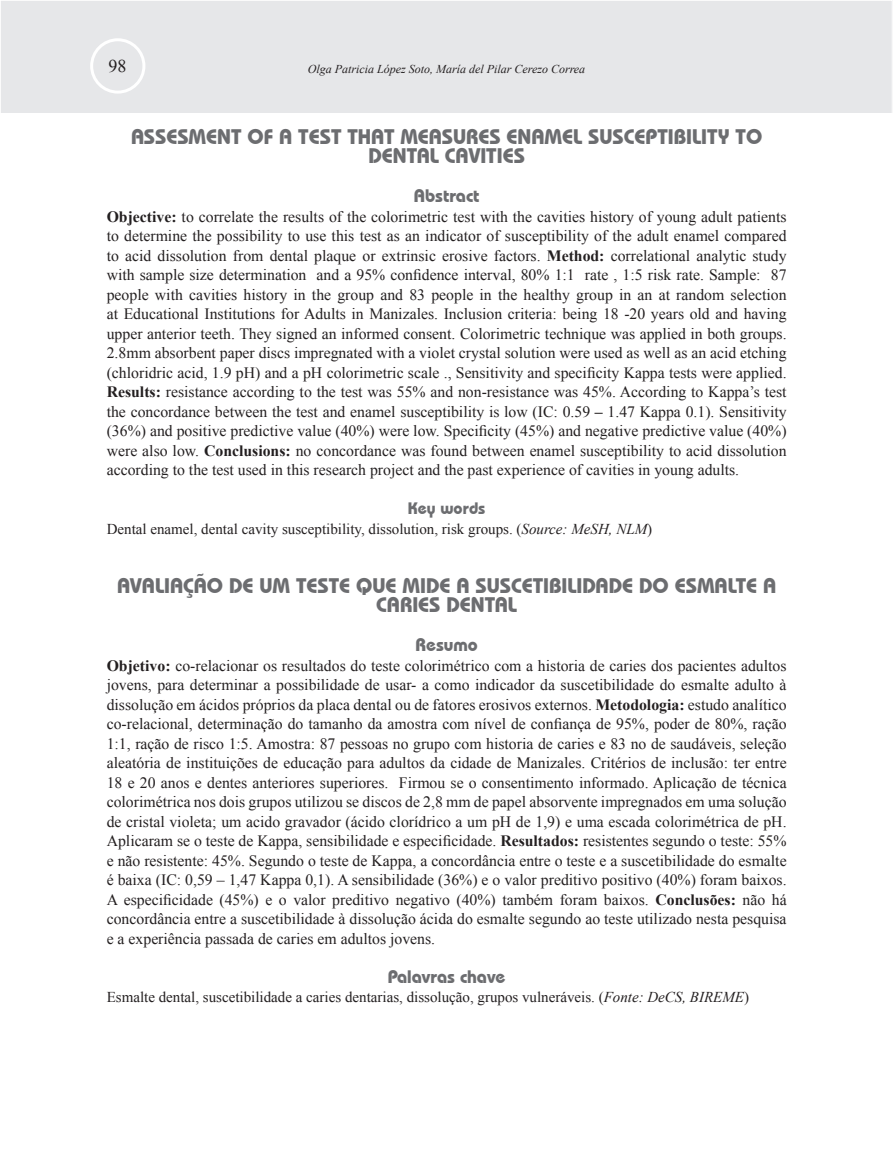
<style>
.page{position:relative;width:893px;height:1149px;background:#fff}
.page>*{position:absolute;margin:0;border:0;box-sizing:border-box;transform-origin:0 0}
.t1{font:700 21px/19.5px "Bauhaus IT Cby BT";color:#6c6d70;text-align:center}
.t2{font:700 18px "Bauhaus IT Cby BT";color:#6c6d70}
.t3{font:18px "Times New Roman";color:#231f20}
.t4{font:700 16.5px "Bauhaus IT Cby BT";color:#6c6d70}
.t5{font:15.75px/19.5px "Times New Roman";color:#231f20;text-align:justify}
.t6{font:15px "Times New Roman";color:#231f20}
.t7{font:italic 12px "Times New Roman";color:#231f20}
.s1{font-weight:700}
.s2{font-style:italic}
</style>
<div class="page">
<div style="left:0;top:0;width:893px;height:113px;background:#e6e7e9"></div>
<div style="left:90px;top:38px;width:55px;height:56px;border:3px solid #fff;border-radius:50%"></div>
<p class="t3" style="left:109px;top:54px;width:19px">98</p>
<p class="t7" style="left:308px;top:61px;width:279px">Olga Patricia López Soto, María del Pilar Cerezo Correa</p>
<h1 class="t1" style="left:131px;top:126px;width:633px">ASSESMENT OF A TEST THAT MEASURES ENAMEL SUSCEPTIBILITY TO<br>DENTAL CAVITIES</h1>
<p class="t2" style="left:414px;top:185px;width:67px">Abstract</p>
<p class="t5" style="left:107px;top:206px;width:681px"><span class="s1">Objective:</span> to correlate the results of the colorimetric test with the cavities history of young adult patients to determine the possibility to use this test as an indicator of susceptibility of the adult enamel compared to acid dissolution from dental plaque or extrinsic erosive factors. <span class="s1">Method:</span> correlational analytic study with sample size determination and a 95% confidence interval, 80% 1:1 rate , 1:5 risk rate. Sample: 87 people with cavities history in the group and 83 people in the healthy group in an at random selection at Educational Institutions for Adults in Manizales. Inclusion criteria: being 18 -20 years old and having upper anterior teeth. They signed an informed consent. Colorimetric technique was applied in both groups.<br>2.8mm absorbent paper discs impregnated with a violet crystal solution were used as well as an acid etching (chloridric acid, 1.9 pH) and a pH colorimetric scale ., Sensitivity and specificity Kappa tests were applied.<br><span class="s1">Results:</span> resistance according to the test was 55% and non-resistance was 45%. According to Kappa’s test the concordance between the test and enamel susceptibility is low (IC: 0.59 <span class="s1">–</span> 1.47 Kappa 0.1). Sensitivity (36%) and positive predictive value (40%) were low. Specificity (45%) and negative predictive value (40%) were also low. <span class="s1">Conclusions:</span> no concordance was found between enamel susceptibility to acid dissolution according to the test used in this research project and the past experience of cavities in young adults.</p>
<p class="t4" style="left:408px;top:498px;width:79px">Key words</p>
<p class="t6" style="left:107px;top:518px;width:547px">Dental enamel, dental cavity susceptibility, dissolution, risk groups. (<span class="s2">Source: MeSH, NLM</span>)</p>
<h1 class="t1" style="left:117px;top:575px;width:661px">AVALIAÇÃO DE UM TESTE QUE MIDE A SUSCETIBILIDADE DO ESMALTE A<br>CARIES DENTAL</h1>
<p class="t2" style="left:416px;top:633px;width:64px">Resumo</p>
<p class="t5" style="left:107px;top:655px;width:681px"><span class="s1">Objetivo:</span> co-relacionar os resultados do teste colorimétrico com a historia de caries dos pacientes adultos jovens, para determinar a possibilidade de usar- a como indicador da suscetibilidade do esmalte adulto à dissolução em ácidos próprios da placa dental ou de fatores erosivos externos. <span class="s1">Metodologia:</span> estudo analítico co-relacional, determinação do tamanho da amostra com nível de confiança de 95%, poder de 80%, ração 1:1, ração de risco 1:5. Amostra: 87 pessoas no grupo com historia de caries e 83 no de saudáveis, seleção aleatória de instituições de educação para adultos da cidade de Manizales. Critérios de inclusão: ter entre 18 e 20 anos e dentes anteriores superiores. Firmou se o consentimento informado. Aplicação de técnica colorimétrica nos dois grupos utilizou se discos de 2,8 mm de papel absorvente impregnados em uma solução de cristal violeta; um acido gravador (ácido clorídrico a um pH de 1,9) e uma escada colorimétrica de pH.<br>Aplicaram se o teste de Kappa, sensibilidade e especificidade. <span class="s1">Resultados:</span> resistentes segundo o teste: 55% e não resistente: 45%. Segundo o teste de Kappa, a concordância entre o teste e a suscetibilidade do esmalte é baixa (IC: 0,59 – 1,47 Kappa 0,1). A sensibilidade (36%) e o valor preditivo positivo (40%) foram baixos.<br>A especificidade (45%) e o valor preditivo negativo (40%) também foram baixos. <span class="s1">Conclusões:</span> não há concordância entre a suscetibilidade à dissolução ácida do esmalte segundo ao teste utilizado nesta pesquisa e a experiência passada de caries em adultos jovens.</p>
<p class="t2" style="left:388px;top:965px;width:119px">Palavras chave</p>
<p class="t6" style="left:107px;top:986px;width:644px">Esmalte dental, suscetibilidade a caries dentarias, dissolução, grupos vulneráveis. (<span class="s2">Fonte: DeCS, BIREME</span>)</p>
</div>
